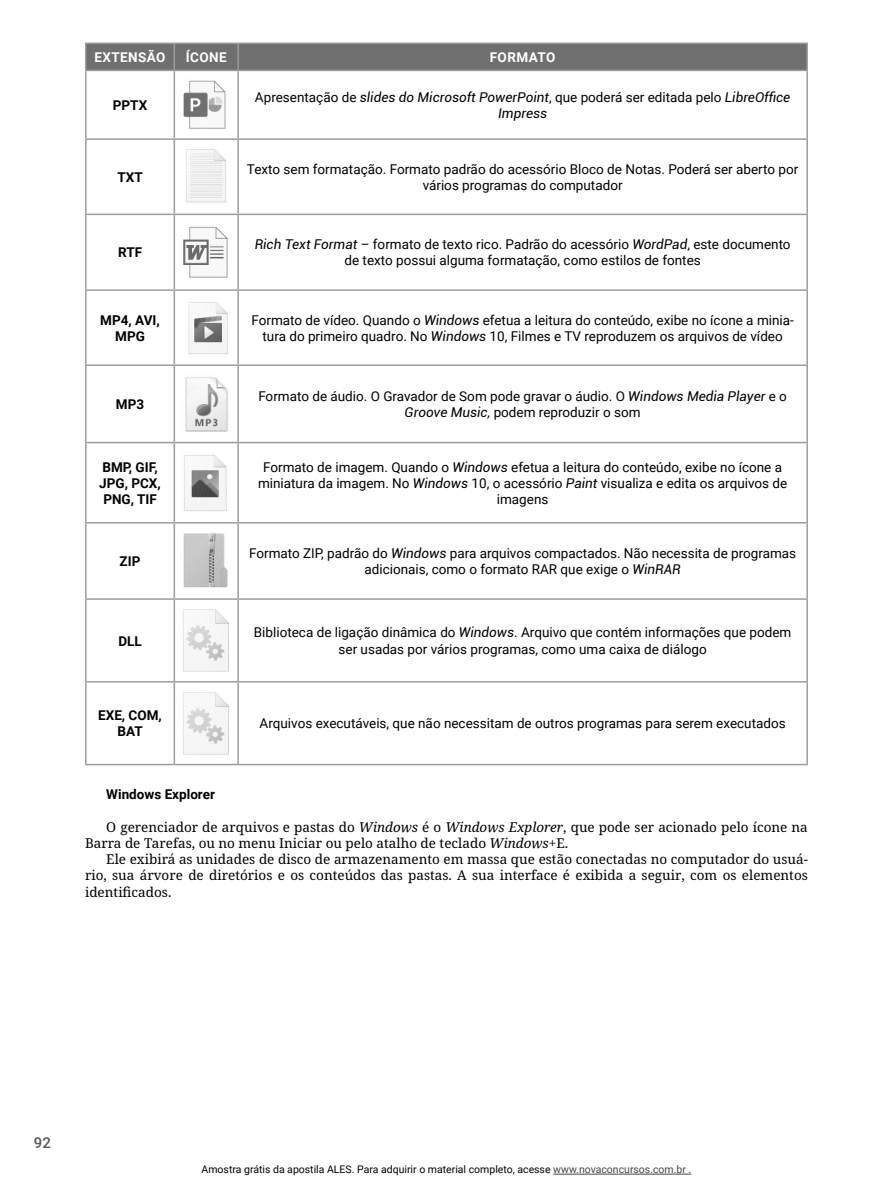
<style>
.page{position:relative;width:893px;height:1191px;background:#fff}
.page>*{position:absolute;margin:0;border:0;box-sizing:border-box;transform-origin:0 0}
.t1{font:500 15px "Roboto";color:#575757}
.Células{font:13.5px/16.2px "Roboto";color:#000;text-align:center}
.Parágrafos{font:13.5px/16.2px "Noto Serif";color:#000}
.Células-2{font:italic 13.5px/16.2px "Roboto";color:#000;text-align:center}
.Células-3{font:700 13.5px/16.2px "Roboto";color:#000;text-align:center}
.Cabeçalho{font:700 13.5px "Roboto";letter-spacing:.03em;color:#fff}
.Subtópico{font:700 13.5px "Roboto";color:#000}
.t2{font:10.5px "Roboto";color:#000}
.s1{font-style:normal}
.s2{font-style:italic}
.s3{color:#454545}
</style>
<div class="page">
<hr style="left:553px;top:1173px;width:138px;height:1px;background:#454545">
<hr style="left:85px;top:43px;width:89px;height:1px;background:#9c9c9c">
<hr style="left:85px;top:44px;width:2px;height:26px;background:#9c9c9c">
<div style="left:86px;top:43px;width:720px;height:27px;background:#6f6f6f"></div>
<hr style="left:238px;top:43px;width:570px;height:1px;background:#9c9c9c">
<hr style="left:237px;top:44px;width:2px;height:26px;background:#9c9c9c">
<hr style="left:806px;top:44px;width:2px;height:26px;background:#9c9c9c">
<hr style="left:85px;top:70px;width:89px;height:1px;background:#9c9c9c">
<hr style="left:85px;top:71px;width:2px;height:67px;background:#9c9c9c">
<hr style="left:174px;top:70px;width:64px;height:1px;background:#9c9c9c">
<hr style="left:174px;top:71px;width:1px;height:67px;background:#9c9c9c">
<hr style="left:238px;top:70px;width:570px;height:1px;background:#9c9c9c">
<hr style="left:237px;top:71px;width:2px;height:67px;background:#9c9c9c">
<hr style="left:806px;top:71px;width:2px;height:67px;background:#9c9c9c">
<hr style="left:85px;top:138px;width:89px;height:2px;background:#9c9c9c">
<hr style="left:85px;top:140px;width:2px;height:74px;background:#9c9c9c">
<hr style="left:174px;top:138px;width:64px;height:2px;background:#9c9c9c">
<hr style="left:174px;top:140px;width:1px;height:74px;background:#9c9c9c">
<hr style="left:238px;top:138px;width:570px;height:2px;background:#9c9c9c">
<hr style="left:237px;top:140px;width:2px;height:74px;background:#9c9c9c">
<hr style="left:806px;top:140px;width:2px;height:74px;background:#9c9c9c">
<hr style="left:85px;top:214px;width:89px;height:1px;background:#9c9c9c">
<hr style="left:85px;top:215px;width:2px;height:74px;background:#9c9c9c">
<hr style="left:174px;top:214px;width:64px;height:1px;background:#9c9c9c">
<hr style="left:174px;top:215px;width:1px;height:74px;background:#9c9c9c">
<hr style="left:238px;top:214px;width:570px;height:1px;background:#9c9c9c">
<hr style="left:237px;top:215px;width:2px;height:74px;background:#9c9c9c">
<hr style="left:806px;top:215px;width:2px;height:74px;background:#9c9c9c">
<hr style="left:85px;top:289px;width:89px;height:2px;background:#9c9c9c">
<hr style="left:85px;top:291px;width:2px;height:73px;background:#9c9c9c">
<hr style="left:174px;top:289px;width:64px;height:2px;background:#9c9c9c">
<hr style="left:174px;top:291px;width:1px;height:73px;background:#9c9c9c">
<hr style="left:238px;top:289px;width:570px;height:2px;background:#9c9c9c">
<hr style="left:237px;top:291px;width:2px;height:73px;background:#9c9c9c">
<hr style="left:806px;top:291px;width:2px;height:73px;background:#9c9c9c">
<hr style="left:85px;top:364px;width:89px;height:2px;background:#9c9c9c">
<hr style="left:85px;top:366px;width:2px;height:76px;background:#9c9c9c">
<hr style="left:174px;top:364px;width:64px;height:2px;background:#9c9c9c">
<hr style="left:174px;top:366px;width:1px;height:76px;background:#9c9c9c">
<hr style="left:238px;top:364px;width:570px;height:2px;background:#9c9c9c">
<hr style="left:237px;top:366px;width:2px;height:76px;background:#9c9c9c">
<hr style="left:806px;top:366px;width:2px;height:76px;background:#9c9c9c">
<hr style="left:85px;top:442px;width:89px;height:1px;background:#9c9c9c">
<hr style="left:85px;top:443px;width:2px;height:79px;background:#9c9c9c">
<hr style="left:174px;top:442px;width:64px;height:1px;background:#9c9c9c">
<hr style="left:174px;top:443px;width:1px;height:79px;background:#9c9c9c">
<hr style="left:238px;top:442px;width:570px;height:1px;background:#9c9c9c">
<hr style="left:237px;top:443px;width:2px;height:79px;background:#9c9c9c">
<hr style="left:806px;top:443px;width:2px;height:79px;background:#9c9c9c">
<hr style="left:85px;top:522px;width:89px;height:1px;background:#9c9c9c">
<hr style="left:85px;top:523px;width:2px;height:75px;background:#9c9c9c">
<hr style="left:174px;top:522px;width:64px;height:1px;background:#9c9c9c">
<hr style="left:174px;top:523px;width:1px;height:75px;background:#9c9c9c">
<hr style="left:238px;top:522px;width:570px;height:1px;background:#9c9c9c">
<hr style="left:237px;top:523px;width:2px;height:75px;background:#9c9c9c">
<hr style="left:806px;top:523px;width:2px;height:75px;background:#9c9c9c">
<hr style="left:85px;top:598px;width:89px;height:2px;background:#9c9c9c">
<hr style="left:85px;top:600px;width:2px;height:81px;background:#9c9c9c">
<hr style="left:174px;top:598px;width:64px;height:2px;background:#9c9c9c">
<hr style="left:174px;top:600px;width:1px;height:81px;background:#9c9c9c">
<hr style="left:238px;top:598px;width:570px;height:2px;background:#9c9c9c">
<hr style="left:237px;top:600px;width:2px;height:81px;background:#9c9c9c">
<hr style="left:806px;top:600px;width:2px;height:81px;background:#9c9c9c">
<hr style="left:85px;top:681px;width:89px;height:1px;background:#9c9c9c">
<hr style="left:85px;top:682px;width:2px;height:82px;background:#9c9c9c">
<hr style="left:174px;top:681px;width:64px;height:1px;background:#9c9c9c">
<hr style="left:174px;top:682px;width:1px;height:82px;background:#9c9c9c">
<hr style="left:238px;top:681px;width:570px;height:1px;background:#9c9c9c">
<hr style="left:237px;top:682px;width:2px;height:82px;background:#9c9c9c">
<hr style="left:806px;top:682px;width:2px;height:82px;background:#9c9c9c">
<hr style="left:85px;top:764px;width:89px;height:1px;background:#9c9c9c">
<hr style="left:174px;top:764px;width:64px;height:1px;background:#9c9c9c">
<hr style="left:238px;top:764px;width:570px;height:1px;background:#9c9c9c">
<img style="left:183px;top:80px;width:43px;height:49px">
<img style="left:186px;top:149px;width:40px;height:54px">
<img style="left:183px;top:226px;width:45px;height:52px">
<img style="left:188px;top:302px;width:40px;height:52px">
<img style="left:185px;top:377px;width:43px;height:55px">
<img style="left:184px;top:455px;width:43px;height:56px">
<img style="left:183px;top:533px;width:45px;height:55px">
<img style="left:183px;top:609px;width:46px;height:63px">
<img style="left:183px;top:692px;width:46px;height:63px">
<p class="Cabeçalho" style="left:95px;top:48px;width:73px">EXTENSÃO</p>
<p class="Cabeçalho" style="left:186px;top:48px;width:43px">ÍCONE</p>
<p class="Cabeçalho" style="left:490px;top:48px;width:67px">FORMATO</p>
<p class="Células-3" style="left:113px;top:96px;width:36px">PPTX</p>
<p class="Células-2" style="left:255px;top:88px;width:537px"><span class="s1">Apresentação de</span> slides do Microsoft PowerPoint<span class="s1">, que poderá ser editada pelo</span> LibreOffice<br>Impress</p>
<p class="Células-3" style="left:118px;top:168px;width:27px">TXT</p>
<p class="Células" style="left:247px;top:160px;width:553px">Texto sem formatação. Formato padrão do acessório Bloco de Notas. Poderá ser aberto por vários programas do computador</p>
<p class="Células-3" style="left:118px;top:244px;width:26px">RTF</p>
<p class="Células" style="left:255px;top:236px;width:537px"><span class="s2">Rich Text Format</span> – formato de texto rico. Padrão do acessório <span class="s2">WordPad</span>, este documento de texto possui alguma formatação, como estilos de fontes</p>
<p class="Células-3" style="left:100px;top:311px;width:61px">MP4, AVI,<br>MPG</p>
<p class="Células" style="left:251px;top:311px;width:544px">Formato de vídeo. Quando o <span class="s2">Windows</span> efetua a leitura do conteúdo, exibe no ícone a minia&shy;tura do primeiro quadro. No <span class="s2">Windows</span> 10, Filmes e TV reproduzem os arquivos de vídeo</p>
<p class="Células-3" style="left:116px;top:395px;width:30px">MP3</p>
<p class="Células" style="left:258px;top:387px;width:530px">Formato de áudio. O Gravador de Som pode gravar o áudio. O <span class="s2">Windows Media Player</span> e o<br><span class="s2">Groove Music,</span> podem reproduzir o som</p>
<p class="Células-3" style="left:99px;top:458px;width:63px">BMP, GIF,<br>JPG, PCX,<br>PNG, TIF</p>
<p class="Células" style="left:258px;top:458px;width:531px">Formato de imagem. Quando o <span class="s2">Windows</span> efetua a leitura do conteúdo, exibe no ícone a miniatura da imagem. No <span class="s2">Windows</span> 10, o acessório <span class="s2">Paint</span> visualiza e edita os arquivos de imagens</p>
<p class="Células-3" style="left:120px;top:552px;width:22px">ZIP</p>
<p class="Células" style="left:249px;top:544px;width:549px">Formato ZIP, padrão do <span class="s2">Windows</span> para arquivos compactados. Não necessita de programas adicionais, como o formato RAR que exige o <span class="s2">WinRAR</span></p>
<p class="Células-3" style="left:118px;top:632px;width:25px">DLL</p>
<p class="Células" style="left:254px;top:624px;width:539px">Biblioteca de ligação dinâmica do <span class="s2">Windows</span>. Arquivo que contém informações que podem ser usadas por vários programas, como uma caixa de diálogo</p>
<p class="Células-3" style="left:98px;top:706px;width:65px">EXE, COM,<br>BAT</p>
<p class="Células" style="left:260px;top:715px;width:528px">Arquivos executáveis, que não necessitam de outros programas para serem executados</p>
<p class="Subtópico" style="left:106px;top:784px;width:110px">Windows Explorer</p>
<p class="Parágrafos" style="left:85px;top:819px;width:724px;text-indent:21px">O gerenciador de arquivos e pastas do <span class="s2">Windows</span> é o <span class="s2">Windows Explorer</span>, que pode ser acionado pelo ícone na<br>Barra de Tarefas, ou no menu Iniciar ou pelo atalho de teclado <span class="s2">Windows</span>+E.</p>
<p class="Parágrafos" style="left:85px;top:851px;width:724px;text-align:justify;text-indent:21px">Ele exibirá as unidades de disco de armazenamento em massa que estão conectadas no computador do usuá&shy;rio, sua árvore de diretórios e os conteúdos das pastas. A sua interface é exibida a seguir, com os elementos identificados.</p>
<p class="t1" style="left:34px;top:1132px;width:19px">92</p>
<p class="t2" style="left:202px;top:1162px;width:491px">Amostra grátis da apostila ALES. Para adquirir o material completo, acesse <span class="s3">www.novaconcursos.com.br .</span></p>
</div>
